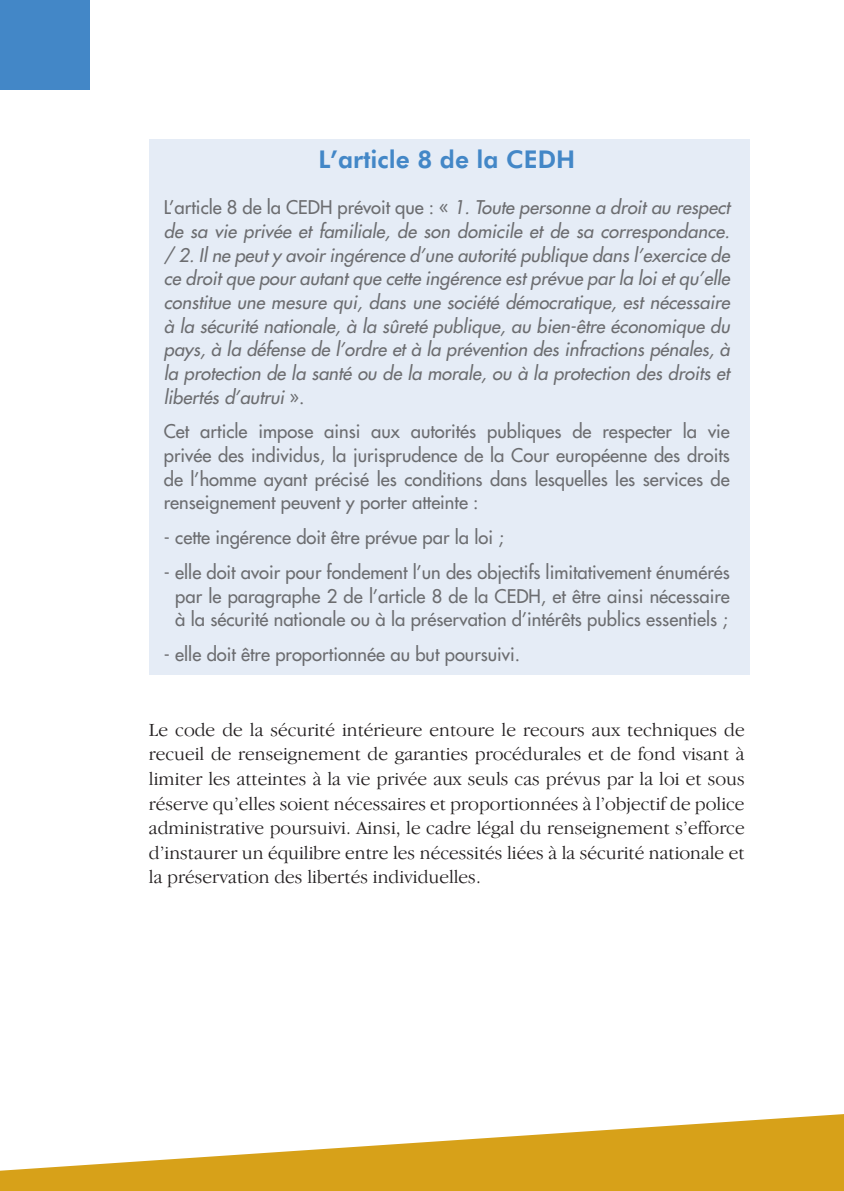
<style>
.page{position:relative;width:844px;height:1191px;background:#fff}
.page>*{position:absolute;margin:0;border:0;box-sizing:border-box;transform-origin:0 0}
.t1{font:800 24.5px "Futura BT";color:#4387c7}
.t2{font:300 19.25px/24.5px "Garamond IT Cby BT";color:#231f20;text-align:justify}
.t3{font:italic 500 18.38px/23.6px "Futura Std";color:#6c6d70;text-align:justify}
.t4{font:500 18.38px/23.6px "Futura Std";color:#6c6d70;text-align:justify}
.s1{font-style:normal}
</style>
<div class="page">
<svg style="left:0;top:1114px;width:843px;height:77px;fill:#d7a119"></svg>
<div style="left:0;top:0;width:89px;height:89px;background:#4387c7"></div>
<div style="left:149px;top:139px;width:600px;height:536px;background:#e5ecf6"></div>
<h1 class="t1" style="left:318px;top:145px;width:258px">L’article 8 de la CEDH</h1>
<p class="t3" style="left:164px;top:196px;width:567px"><span class="s1">L’article 8 de la CEDH prévoit que : «</span> 1. Toute personne a droit au respect de sa vie privée et familiale, de son domicile et de sa correspondance. / 2. Il ne peut y avoir ingérence d’une autorité publique dans l’exercice de ce droit que pour autant que cette ingérence est prévue par la loi et qu’elle constitue une mesure qui, dans une société démocratique, est nécessaire à la sécurité nationale, à la sûreté publique, au bien-être économique du pays, à la défense de l’ordre et à la prévention des infractions pénales, à la protection de la santé ou de la morale, ou à la protection des droits et libertés d’autrui <span class="s1">».</span></p>
<p class="t4" style="left:164px;top:420px;width:567px">Cet article impose ainsi aux autorités publiques de respecter la vie privée des individus, la jurisprudence de la Cour européenne des droits de l’homme ayant précisé les conditions dans lesquelles les services de renseignement peuvent y porter atteinte :</p>
<p class="t4" style="left:164px;top:525px;width:341px">- cette ingérence doit être prévue par la loi ;</p>
<p class="t4" style="left:175px;top:560px;width:556px;text-indent:-11px">- elle doit avoir pour fondement l’un des objectifs limitativement énumérés par le paragraphe 2 de l’article 8 de la CEDH, et être ainsi nécessaire à la sécurité nationale ou à la préservation d’intérêts publics essentiels ;</p>
<p class="t4" style="left:164px;top:642px;width:358px">- elle doit être proportionnée au but poursuivi.</p>
<p class="t2" style="left:149px;top:717px;width:597px">Le code de la sécurité intérieure entoure le recours aux techniques de recueil de renseignement de garanties procédurales et de fond visant à limiter les atteintes à la vie privée aux seuls cas prévus par la loi et sous réserve qu’elles soient nécessaires et proportionnées à l’objectif de police administrative poursuivi. Ainsi, le cadre légal du renseignement s’efforce d’instaurer un équilibre entre les nécessités liées à la sécurité nationale et la préservation des libertés individuelles.</p>
</div>
